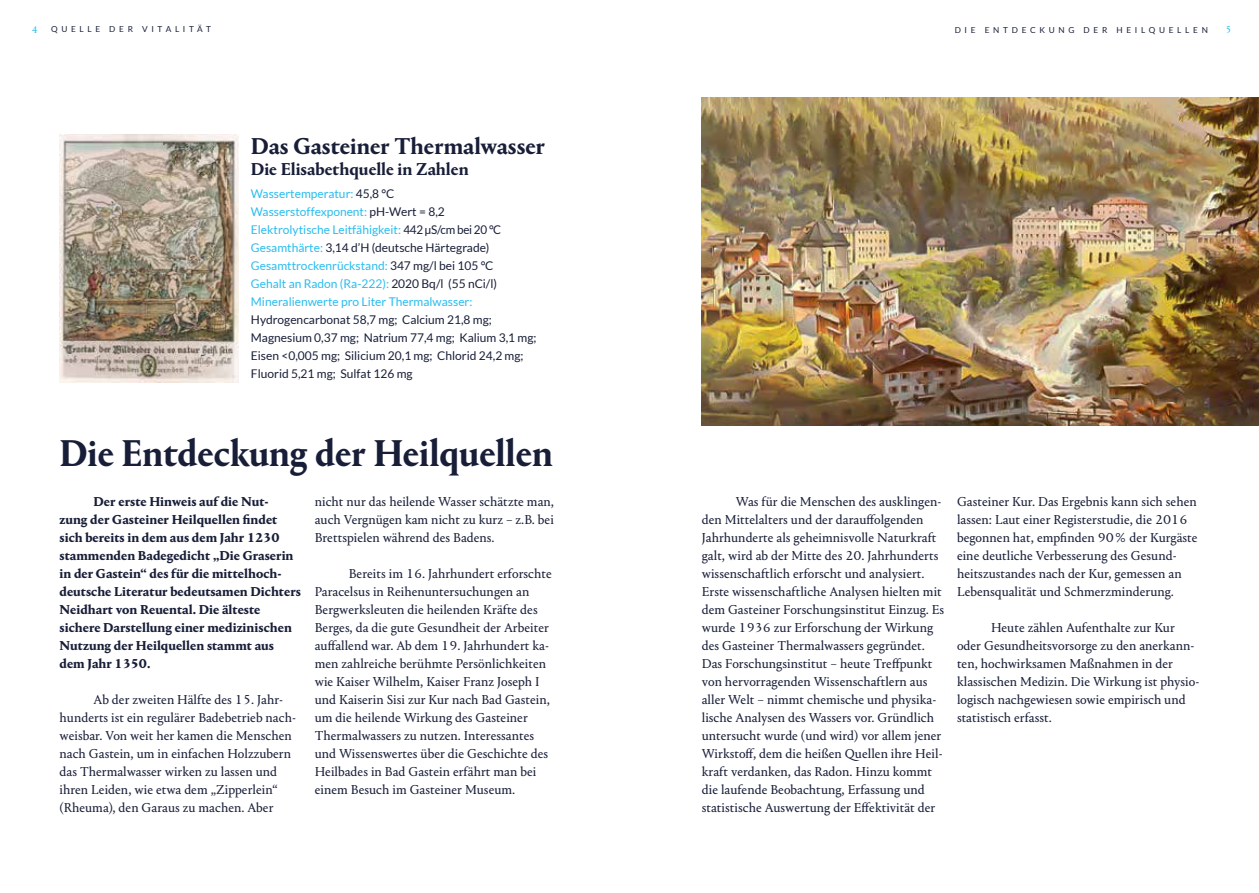
<style>
.page{position:relative;width:1259px;height:893px;background:#fff}
.page>*{position:absolute;margin:0;border:0;box-sizing:border-box;transform-origin:0 0}
.t1{font:700 39px "Portrait";color:#181e38;scale:.96 1}
.t2{font:700 24px "Portrait";color:#181e38}
.t3{font:700 18px "Portrait";color:#181e38}
.t4{font:13.5px/18px "Portrait Text";color:#181e38}
.t5{font:700 13.5px/18px "Portrait Text";color:#181e38}
.t6{font:12px/18px "Lato";color:#29bdef}
.t7{font:12px/18px "Lato";color:#181e38}
.t8{font:10.5px "Portrait";color:#29bdef}
.t9{font:8.25px "Lato";letter-spacing:.45em;color:#181e38}
.s1{color:#181e38}
</style>
<div class="page">
<img style="left:702px;top:98px;width:557px;height:327px">
<img style="left:60px;top:134px;width:178px;height:249px">
<p class="t8" style="left:32px;top:23px;width:7px">4</p>
<p class="t9" style="left:51px;top:25px;width:161px">QUELLE DER VITALITÄT</p>
<p class="t9" style="left:954px;top:26px;width:255px">DIE ENTDECKUNG DER HEILQUELLEN</p>
<p class="t8" style="left:1226px;top:23px;width:6px">5</p>
<h2 class="t2" style="left:251px;top:129px;width:296px">Das Gasteiner Thermalwasser</h2>
<h3 class="t3" style="left:251px;top:157px;width:219px">Die Elisabethquelle in Zahlen</h3>
<p class="t6" style="left:251px;top:184px;width:252px">Wassertemperatur: <span class="s1">45,8 °C </span>Wasserstoffexponent: <span class="s1">pH-Wert = 8,2<br></span>Elektrolytische Leitfähigkeit: <span class="s1">442 µS/cm bei 20 °C </span>Gesamthärte: <span class="s1">3,14 d’H (deutsche Härtegrade)<br></span>Gesamttrockenrückstand: <span class="s1">347 mg/l bei 105 °C </span>Gehalt an Radon (Ra-222): <span class="s1">2020 Bq/l (55 nCi/l)<br></span>Mineralienwerte pro Liter Thermalwasser:</p>
<p class="t7" style="left:251px;top:310px;width:287px">Hydrogencarbonat 58,7 mg; Calcium 21,8 mg; Magnesium 0,37 mg; Natrium 77,4 mg; Kalium 3,1 mg; Eisen &lt;0,005 mg; Silicium 20,1 mg; Chlorid 24,2 mg; Fluorid 5,21 mg; Sulfat 126 mg</p>
<h1 class="t1" style="left:60px;top:427px;width:515px">Die Entdeckung der Heilquellen</h1>
<p class="t5" style="left:60px;top:491px;width:243px;text-indent:34px">Der erste Hinweis auf die Nut-<br>zung der Gasteiner Heilquellen findet sich bereits in dem aus dem Jahr 1230 stammenden Badegedicht „Die Graserin in der Gastein“ des für die mittelhoch&shy;deutsche Literatur bedeutsamen Dichters Neidhart von Reuental. Die älteste sichere Darstellung einer medizinischen Nutzung der Heilquellen stammt aus dem Jahr 1350.</p>
<p class="t4" style="left:60px;top:690px;width:238px;text-indent:34px">Ab der zweiten Hälfte des 15. Jahr&shy;hunderts ist ein regulärer Badebetrieb nach&shy;weisbar. Von weit her kamen die Menschen nach Gastein, um in einfachen Holzzubern das Thermalwasser wirken zu lassen und ihren Leiden, wie etwa dem „Zipperlein“ (Rheuma), den Garaus zu machen. Aber</p>
<p class="t4" style="left:315px;top:492px;width:241px;text-align:justify">nicht nur das heilende Wasser schätzte man, auch Vergnügen kam nicht zu kurz – z.B. bei Brettspielen während des Badens.</p>
<p class="t4" style="left:315px;top:564px;width:238px;text-indent:34px">Bereits im 16. Jahrhundert erforschte Paracelsus in Reihenuntersuchungen an Bergwerksleuten die heilenden Kräfte des Berges, da die gute Gesundheit der Arbeiter auffallend war. Ab dem 19. Jahrhundert ka&shy;men zahlreiche berühmte Persönlichkeiten wie Kaiser Wilhelm, Kaiser Franz Joseph I und Kaiserin Sisi zur Kur nach Bad Gastein, um die heilende Wirkung des Gasteiner Thermalwassers zu nutzen. Interessantes und Wissenswertes über die Geschichte des Heilbades in Bad Gastein erfährt man bei einem Besuch im Gasteiner Museum.</p>
<p class="t4" style="left:702px;top:492px;width:244px;text-indent:34px">Was für die Menschen des ausklingen&shy;den Mittelalters und der darauffolgenden Jahrhunderte als geheimnisvolle Naturkraft galt, wird ab der Mitte des 20. Jahrhunderts wissenschaftlich erforscht und analysiert.<br>Erste wissenschaftliche Analysen hielten mit dem Gasteiner Forschungsinstitut Einzug. Es wurde 1936 zur Erforschung der Wirkung des Gasteiner Thermalwassers gegründet.<br>Das Forschungsinstitut – heute Treffpunkt von hervorragenden Wissenschaftlern aus aller Welt – nimmt chemische und physika&shy;lische Analysen des Wassers vor. Gründlich untersucht wurde (und wird) vor allem jener Wirkstoff, dem die heißen Quellen ihre Heil&shy;kraft verdanken, das Radon. Hinzu kommt die laufende Beobachtung, Erfassung und statistische Auswertung der Effektivität der</p>
<p class="t4" style="left:957px;top:492px;width:242px">Gasteiner Kur. Das Ergebnis kann sich sehen lassen: Laut einer Registerstudie, die 2016 begonnen hat, empfinden 90 % der Kurgäste eine deutliche Verbesserung des Gesund&shy;heitszustandes nach der Kur, gemessen an Lebensqualität und Schmerzminderung.</p>
<p class="t4" style="left:957px;top:618px;width:244px;text-indent:34px">Heute zählen Aufenthalte zur Kur oder Gesundheitsvorsorge zu den anerkann&shy;ten, hochwirksamen Maßnahmen in der klassischen Medizin. Die Wirkung ist physio&shy;logisch nachgewiesen sowie empirisch und statistisch erfasst.</p>
</div>
